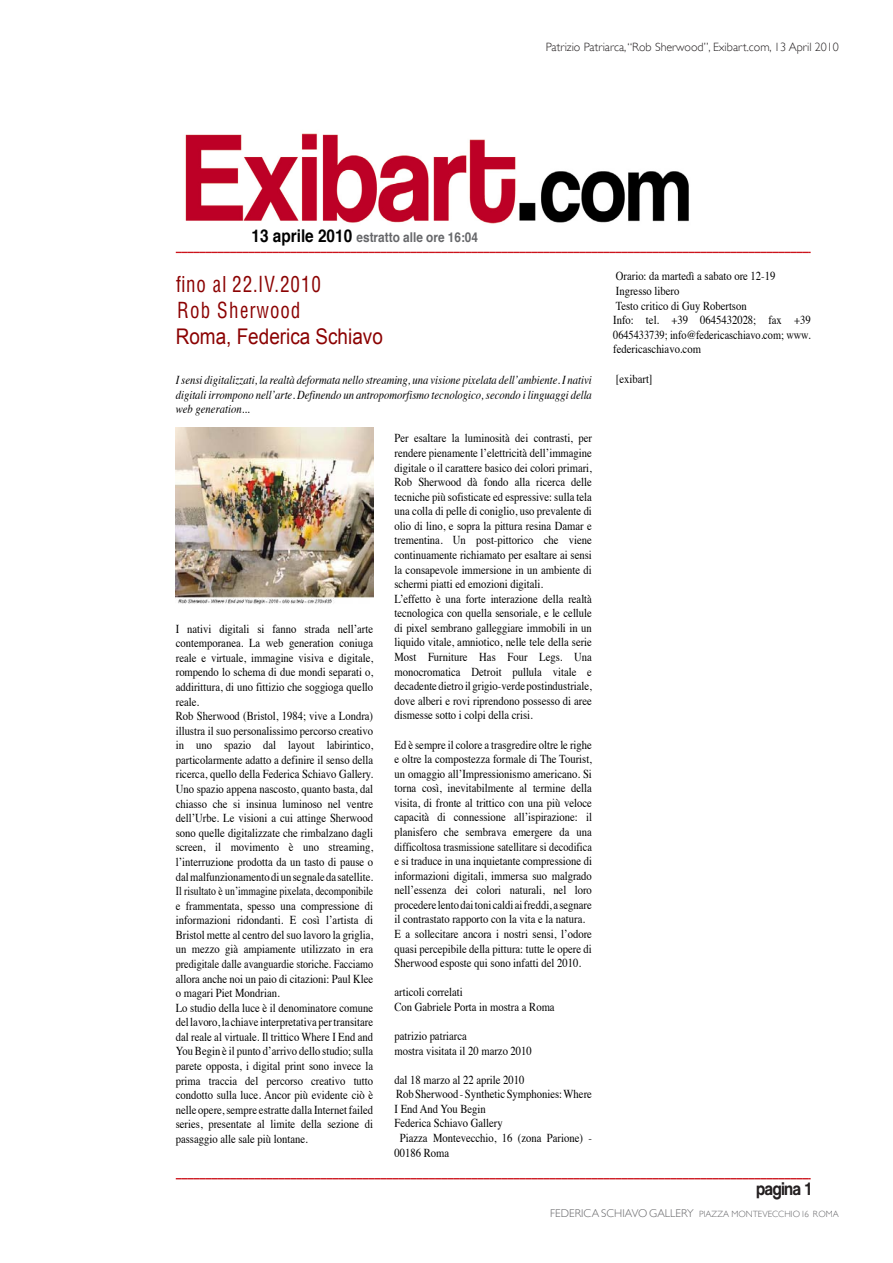
<style>
.page{position:relative;width:893px;height:1263px;background:#fff}
.page>*{position:absolute;margin:0;border:0;box-sizing:border-box;transform-origin:0 0}
.t1{font:21.6px/26px "Helvetica LTMM 1 1000";letter-spacing:.055em;color:#8b0202;scale:.88 1}
.t2{font:17.55px "Coolvetica";color:#231f20;scale:.88 1}
.t3{font:700 13.5px "Helvetica";color:#66676a;scale:.88 1}
.t4{font:12.15px/14.5px "Times";color:#000;scale:.88 1}
.t5{font:italic 12.15px/14.5px "Times";color:#000;text-align:justify;scale:.88 1}
.t6{font:300 12px "Gill Sans";color:#231f20}
.t7{font:300 9px "Gill Sans";color:#656568}
.s1{font-size:17.55px;color:#000}
.s2{font-family:"Helvetica LTMM 1 867"}
.s3{font-family:"Helvetica LTMM 1 800"}
.s4{font-family:"Arial"}
.s5{font-size:11.25px}
</style>
<div class="page">
<img style="left:185px;top:133px;width:504px;height:91px">
<svg style="left:176px;top:252px;width:635px;height:1px"></svg>
<svg style="left:176px;top:1178px;width:635px;height:1px"></svg>
<img style="left:176px;top:428px;width:197px;height:177px">
<p class="t6" style="left:546px;top:41px;width:295px">Patrizio Patriarca, “Rob Sherwood”, Exibart.com, 13 April 2010</p>
<p class="t3" style="left:251px;top:226px;width:259px"><span class="s1">13 aprile 2010</span> estratto alle ore 16:04</p>
<p class="t1" style="left:176px;top:272px;width:237px"><span class="s2">f</span><span class="s3">i</span>no a<span class="s3">l</span> 22<span class="s2">.</span>IV<span class="s2">.</span>2010<br>Rob Sherwood<br><span class="s4">Roma, Federica Schiavo</span></p>
<p class="t5" style="left:176px;top:372px;width:474px">I sensi digitalizzati, la realtà deformata nello streaming, una visione pixelata dell’ambiente. I nativi digitali irrompono nell’arte. Definendo un antropomorfismo tecnologico, secondo i linguaggi della web generation...</p>
<p class="t4" style="left:176px;top:620px;width:226px">I nativi digitali si fanno strada nell’arte contemporanea. La web generation coniuga reale e virtuale, immagine visiva e digitale, rompendo lo schema di due mondi separati o, addirittura, di uno fittizio che soggioga quello reale.<br>Rob Sherwood (Bristol, 1984; vive a Londra) illustra il suo personalissimo percorso creativo in uno spazio dal layout labirintico, particolarmente adatto a definire il senso della ricerca, quello della Federica Schiavo Gallery.<br>Uno spazio appena nascosto, quanto basta, dal chiasso che si insinua luminoso nel ventre dell’Urbe. Le visioni a cui attinge Sherwood sono quelle digitalizzate che rimbalzano dagli screen, il movimento è uno streaming, l’interruzione prodotta da un tasto di pause o dal malfunzionamento di un segnale da satellite.<br>Il risultato è un’immagine pixelata, decomponibile e frammentata, spesso una compressione di informazioni ridondanti. E così l’artista di Bristol mette al centro del suo lavoro la griglia, un mezzo già ampiamente utilizzato in era predigitale dalle avanguardie storiche. Facciamo allora anche noi un paio di citazioni: Paul Klee o magari Piet Mondrian.<br>Lo studio della luce è il denominatore comune del lavoro, la chiave interpretativa per transitare dal reale al virtuale. Il trittico Where I End and You Begin è il punto d’arrivo dello studio; sulla parete opposta, i digital print sono invece la prima traccia del percorso creativo tutto condotto sulla luce. Ancor più evidente ciò è nelle opere, sempre estratte dalla Internet failed series, presentate al limite della sezione di passaggio alle sale più lontane.</p>
<p class="t4" style="left:394px;top:430px;width:226px">Per esaltare la luminosità dei contrasti, per rendere pienamente l’elettricità dell’immagine digitale o il carattere basico dei colori primari, Rob Sherwood dà fondo alla ricerca delle tecniche più sofisticate ed espressive: sulla tela una colla di pelle di coniglio, uso prevalente di olio di lino, e sopra la pittura resina Damar e trementina. Un post-pittorico che viene continuamente richiamato per esaltare ai sensi la consapevole immersione in un ambiente di schermi piatti ed emozioni digitali.<br>L’effetto è una forte interazione della realtà tecnologica con quella sensoriale, e le cellule di pixel sembrano galleggiare immobili in un liquido vitale, amniotico, nelle tele della serie Most Furniture Has Four Legs. Una monocromatica Detroit pullula vitale e decadente dietro il grigio-verde postindustriale, dove alberi e rovi riprendono possesso di aree dismesse sotto i colpi della crisi.</p>
<p class="t4" style="left:394px;top:736px;width:226px">Ed è sempre il colore a trasgredire oltre le righe e oltre la compostezza formale di The Tourist, un omaggio all’Impressionismo americano. Si torna così, inevitabilmente al termine della visita, di fronte al trittico con una più veloce capacità di connessione all’ispirazione: il planisfero che sembrava emergere da una difficoltosa trasmissione satellitare si decodifica e si traduce in una inquietante compressione di informazioni digitali, immersa suo malgrado nell’essenza dei colori naturali, nel loro procedere lento dai toni caldi ai freddi, a segnare il contrastato rapporto con la vita e la natura.<br>E a sollecitare ancora i nostri sensi, l’odore quasi percepibile della pittura: tutte le opere di Sherwood esposte qui sono infatti del 2010.</p>
<p class="t4" style="left:394px;top:984px;width:184px">articoli correlati<br>Con Gabriele Porta in mostra a Roma</p>
<p class="t4" style="left:394px;top:1028px;width:158px">patrizio patriarca<br>mostra visitata il 20 marzo 2010</p>
<p class="t4" style="left:394px;top:1071px;width:149px">dal 18 marzo al 22 aprile 2010</p>
<p class="t4" style="left:396px;top:1086px;width:224px">Rob Sherwood - Synthetic Symphonies: Where</p>
<p class="t4" style="left:394px;top:1100px;width:105px">I End And You Begin</p>
<p class="t4" style="left:394px;top:1115px;width:124px">Federica Schiavo Gallery</p>
<p class="t4" style="left:400px;top:1130px;width:220px">Piazza Montevecchio, 16 (zona Parione) -</p>
<p class="t4" style="left:394px;top:1144px;width:64px">00186 Roma</p>
<p class="t4" style="left:613px;top:268px;width:226px">Orario: da martedì a sabato ore 12-19<br>Ingresso libero<br>Testo critico di Guy Robertson<br>Info: tel. +39 0645432028; fax +39<br>0645433739; info@federicaschiavo.com; www. federicaschiavo.com</p>
<p class="t4" style="left:616px;top:370px;width:43px">[exibart]</p>
<p class="t2" style="left:756px;top:1180px;width:63px">pagina 1</p>
<p class="t7" style="left:550px;top:1208px;width:290px"><span class="s5">FEDERICA SCHIAVO GALLERY</span> PIAZZA MONTEVECCHIO 16 ROMA</p>
</div>
